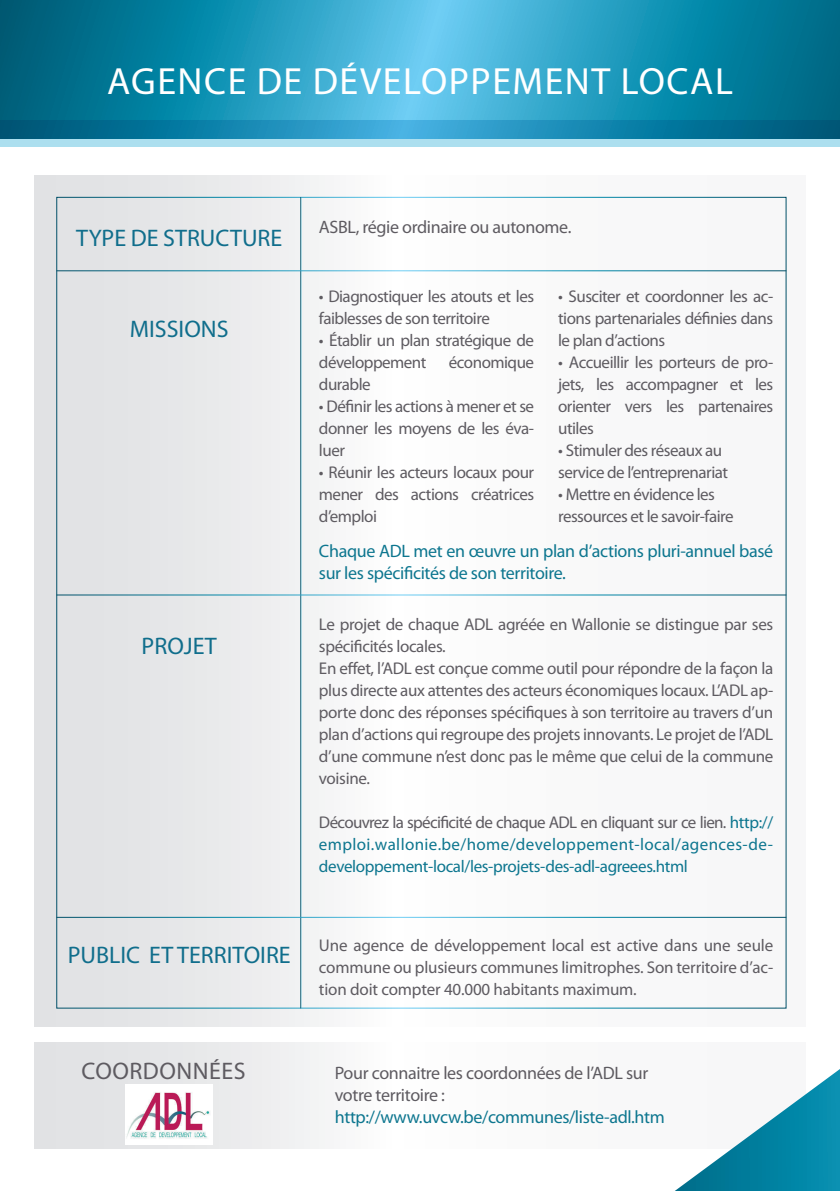
<style>
.page{position:relative;width:840px;height:1191px;background:#fff}
.page>*{position:absolute;margin:0;border:0;box-sizing:border-box;transform-origin:0 0}
.t1{font:38px "Myriad Pro";letter-spacing:.035em;color:#fff}
.t2{font:24px "Myriad Pro";color:#106e8c}
.t3{font:24px "Myriad Pro";color:#5e5b61}
.t4{font:18px/22px "Myriad Pro";letter-spacing:-.02em;color:#0d768f}
.t5{font:18px/22px "Myriad Pro";letter-spacing:-.02em;color:#5e5b61}
.t6{font:17px/22px "Myriad Pro";letter-spacing:-.03em;color:#5e5b61}
.t7{font:17px/22px "Myriad Pro";letter-spacing:-.02em;color:#0d768f;text-align:justify}
.s1{color:#5e5b61}
</style>
<div class="page">
<div style="left:34px;top:176px;width:771px;height:850px;background:linear-gradient(to right,#e5e6e8,#fefeff)"></div>
<svg style="left:34px;top:1043px;width:291px;height:105px"></svg>
<svg style="left:0;top:0;width:839px;height:120px;background:#2094b5"></svg>
<img style="left:126px;top:1084px;width:87px;height:60px">
<svg style="left:0;top:120px;width:839px;height:26px;background:#3d9abc"></svg>
<hr style="left:300px;top:197px;width:1px;height:811px;background:#fff">
<hr style="left:56px;top:270px;width:729px;height:1px;background:#fff">
<hr style="left:56px;top:594px;width:729px;height:1px;background:#fff">
<hr style="left:56px;top:917px;width:729px;height:1px;background:#fff">
<svg style="left:675px;top:1069px;width:164px;height:122px"></svg>
<h1 class="t1" style="left:107px;top:58px;width:48px">Agence</h1>
<h1 class="t1" style="left:256px;top:58px;width:127px">de Développement</h1>
<h1 class="t1" style="left:620px;top:58px;width:42px">Local</h1>
<h2 class="t2" style="left:76px;top:223px;width:102px">Type de structure</h2>
<h2 class="t2" style="left:130px;top:314px;width:31px">Mission</h2>
<h2 class="t2" style="left:217px;top:314px;width:13px">S</h2>
<h2 class="t2" style="left:141px;top:631px;width:77px">PROJET</h2>
<h2 class="t2" style="left:68px;top:940px;width:134px">PUBLIC et Territoire</h2>
<h2 class="t3" style="left:81px;top:1055px;width:31px">Coordonn</h2>
<h2 class="t3" style="left:209px;top:1055px;width:24px">ées</h2>
<p class="t5" style="left:319px;top:216px;width:254px">ASBL, régie ordinaire ou autonome.</p>
<p class="t6" style="left:319px;top:285px;width:216px">• Diagnostiquer les atouts et les faiblesses de son territoire</p>
<p class="t6" style="left:319px;top:329px;width:216px">• établir un plan stratégique de développement</p>
<p class="t6" style="left:448px;top:351px;width:87px">économique</p>
<p class="t6" style="left:319px;top:373px;width:53px">durable</p>
<p class="t6" style="left:319px;top:395px;width:216px;text-align:justify">• définir les actions à mener et se donner les moyens de les éva&shy;luer</p>
<p class="t6" style="left:319px;top:461px;width:216px;text-align:justify">• réunir les acteurs locaux pour mener des actions créatrices d’emploi</p>
<p class="t6" style="left:558px;top:285px;width:216px;text-align:justify">• susciter et coordonner les ac&shy;tions partenariales définies dans le plan d’actions</p>
<p class="t6" style="left:558px;top:351px;width:216px;text-align:justify">• accueillir les porteurs de pro&shy;jets, les accompagner et les orienter vers les partenaires utiles</p>
<p class="t6" style="left:558px;top:439px;width:171px">• stimuler des réseaux au service de l’entreprenariat</p>
<p class="t6" style="left:558px;top:483px;width:177px">• mettre en évidence les ressources et le savoir-faire</p>
<p class="t4" style="left:319px;top:539px;width:455px">Chaque ADL met en œuvre un plan d’actions pluri-annuel basé sur les spécificités de son territoire.</p>
<p class="t6" style="left:319px;top:613px;width:455px">Le projet de chaque ADL agréée en Wallonie se distingue par ses spécificités locales.<br>En effet, l’ADL est conçue comme outil pour répondre de la façon la plus directe aux attentes des acteurs économiques locaux. L’ADL ap&shy;porte donc des réponses spécifiques à son territoire au travers d’un plan d’actions qui regroupe des projets innovants. Le projet de l’ADL d’une commune n’est donc pas le même que celui de la commune voisine.</p>
<p class="t7" style="left:319px;top:810px;width:455px"><span class="s1">Découvrez la spécificité de chaque ADL en cliquant sur ce lien.</span> http:// emploi.wallonie.be/home/developpement-local/agences-de&shy;developpement-local/les-projets-des-adl-agreees.html</p>
<p class="t6" style="left:319px;top:933px;width:455px;text-align:justify">Une agence de développement local est active dans une seule commune ou plusieurs communes limitrophes. Son territoire d’ac&shy;tion doit compter 40.000 habitants maximum.</p>
<p class="t5" style="left:334px;top:1061px;width:315px">Pour connaitre les coordonnées de l’ADL sur votre territoire :</p>
<p class="t4" style="left:334px;top:1105px;width:331px">http://www.uvcw.be/communes/liste-adl.htm</p>
</div>
